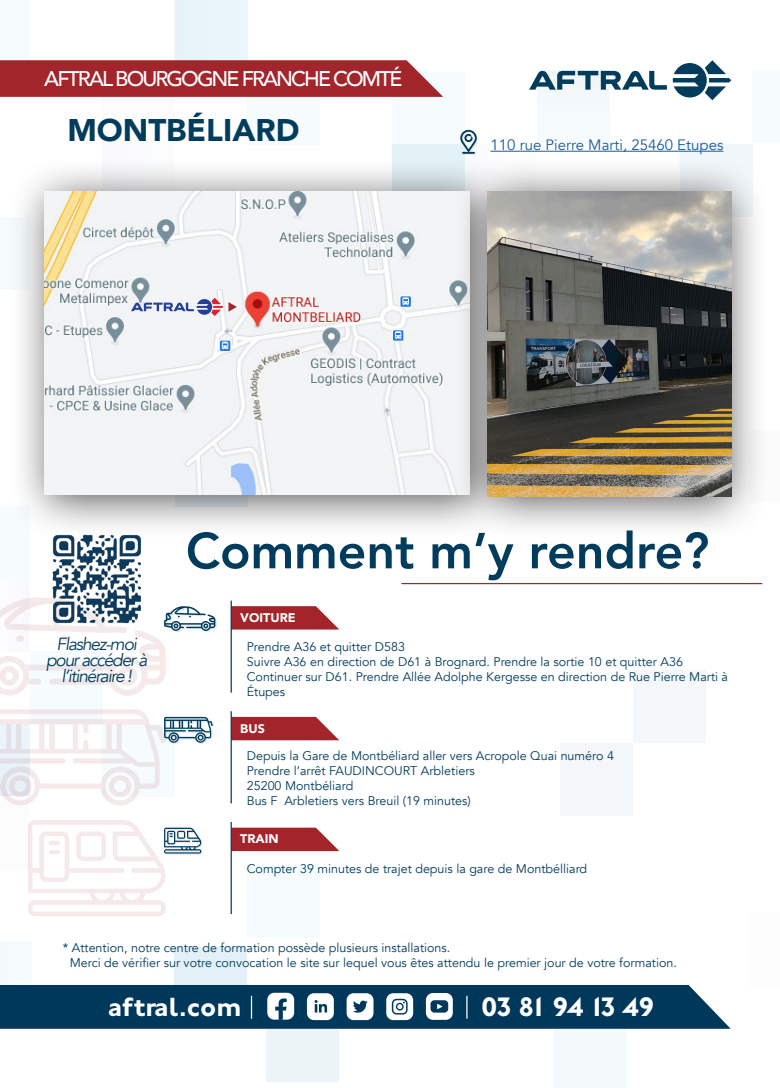
<style>
.page{position:relative;width:780px;height:1088px;background:#fff}
.page>*{position:absolute;margin:0;border:0;box-sizing:border-box;transform-origin:0 0}
.t1{font:800 50px "Avenir";color:#023c5d}
.t2{font:900 31.25px "Avenir";color:#023c5d}
.t3{font:700 27.5px "Johnston ITC Std";letter-spacing:-.075em;color:#fff}
.t4{font:700 27.12px "Johnston ITC Std";color:#fff}
.t5{font:500 21.25px "Avenir";letter-spacing:-.09em;color:#fff}
.t6{font:italic 17.5px "Avenir";letter-spacing:-.07em;color:#023c5b}
.t7{font:15px "Avenir";color:#175d9e}
.t8{font:12.5px/15px "Avenir";color:#023c5d}
.t9{font:900 12.5px "Avenir";color:#fff}
</style>
<div class="page">
<div style="left:0;top:579px;width:30px;height:72px;background:#fafafc"></div>
<div style="left:464px;top:145px;width:73px;height:72px;background:linear-gradient(to right,#f9fafc,#fefefe)"></div>
<div style="left:0;top:0;width:30px;height:72px;background:#f6fbfe"></div>
<div style="left:0;top:217px;width:30px;height:73px;background:#f5fafd"></div>
<div style="left:102px;top:145px;width:73px;height:72px;background:#fbfbfd"></div>
<div style="left:0;top:507px;width:30px;height:72px;background:#f6fbfe"></div>
<div style="left:560px;top:743px;width:72px;height:72px;background:#f3f7fa"></div>
<div style="left:30px;top:651px;width:72px;height:73px;background:#f6fbfe"></div>
<div style="left:392px;top:72px;width:72px;height:73px;background:#f6fbfe"></div>
<div style="left:392px;top:145px;width:72px;height:72px;background:#e3f2f7"></div>
<div style="left:174px;top:947px;width:73px;height:72px;background:#e3f0f8"></div>
<div style="left:247px;top:865px;width:73px;height:72px;background:#f6fbfe"></div>
<div style="left:632px;top:670px;width:73px;height:73px;background:#f4f8fb"></div>
<div style="left:537px;top:70px;width:72px;height:73px;background:#f5fafd"></div>
<div style="left:749px;top:431px;width:31px;height:72px;background:#fbfbfc"></div>
<div style="left:266px;top:1009px;width:72px;height:72px;background:#ecf4f7"></div>
<div style="left:752px;top:70px;width:28px;height:73px;background:#f6fbfe"></div>
<div style="left:680px;top:145px;width:72px;height:72px;background:linear-gradient(to right,#f1f6fa,#f1f6fa)"></div>
<div style="left:247px;top:72px;width:73px;height:73px;background:#f6fbfe"></div>
<div style="left:553px;top:1015px;width:73px;height:73px;background:#f4f9fb"></div>
<div style="left:0;top:941px;width:32px;height:72px;background:#f5fafd"></div>
<div style="left:175px;top:0;width:72px;height:72px;background:#e9f4fa"></div>
<svg style="left:672px;top:60px;width:59px;height:40px"></svg>
<svg style="left:529px;top:71px;width:137px;height:19px"></svg>
<svg style="left:0;top:60px;width:443px;height:37px;background:#a73036"></svg>
<svg style="left:0;top:709px;width:214px;height:96px"></svg>
<svg style="left:28px;top:820px;width:175px;height:96px"></svg>
<svg style="left:232px;top:606px;width:107px;height:23px;background:#ad3e43"></svg>
<svg style="left:232px;top:717px;width:107px;height:23px;background:#ac3c41"></svg>
<svg style="left:232px;top:828px;width:107px;height:23px;background:#ac3b41"></svg>
<hr style="left:230px;top:600px;width:2px;height:93px;background:#023c5d">
<hr style="left:230px;top:711px;width:2px;height:92px;background:#023c5d">
<hr style="left:230px;top:822px;width:2px;height:92px;background:#023c5d">
<hr style="left:401px;top:583px;width:361px;height:1px;background:#a3252c">
<svg style="left:0;top:597px;width:217px;height:99px"></svg>
<hr style="left:490px;top:151px;width:233px;height:1px;background:#175d9e">
<div style="left:10px;top:157px;width:504px;height:382px;background:#231f20;opacity:.75"></div>
<img style="left:44px;top:192px;width:409px;height:303px">
<div style="left:453px;top:157px;width:315px;height:383px;background:#231f20;opacity:.75"></div>
<svg style="left:0;top:985px;width:730px;height:44px;background:#1e4f6f"></svg>
<svg style="left:131px;top:298px;width:106px;height:18px"></svg>
<svg style="left:460px;top:130px;width:18px;height:25px"></svg>
<img style="left:488px;top:192px;width:243px;height:304px">
<img style="left:41px;top:523px;width:111px;height:111px">
<p class="t5" style="left:44px;top:60px;width:360px">AFTRAL BOURGOGNE FRANCHE COMTÉ</p>
<p class="t2" style="left:67px;top:103px;width:234px">MONTBÉLIARD</p>
<p class="t7" style="left:490px;top:136px;width:234px">110 rue Pierre Marti, 25460 Etupes</p>
<p class="t1" style="left:186px;top:505px;width:525px">Comment m’y rendre?</p>
<p class="t6" style="left:57px;top:633px;width:82px">Flashez-moi</p>
<p class="t6" style="left:46px;top:649px;width:103px">pour accéder à</p>
<p class="t6" style="left:61px;top:666px;width:72px">l’itinéraire !</p>
<p class="t9" style="left:240px;top:607px;width:57px">VOITURE</p>
<p class="t8" style="left:247px;top:639px;width:160px">Prendre A36 et quitter D583</p>
<p class="t8" style="left:247px;top:654px;width:437px">Suivre A36 en direction de D61 à Brognard. Prendre la sortie 10 et quitter A36</p>
<p class="t8" style="left:247px;top:669px;width:483px">Continuer sur D61. Prendre Allée Adolphe Kergesse en direction de Rue Pierre Marti à<br>Étupes</p>
<p class="t9" style="left:240px;top:717px;width:26px">BUS</p>
<p class="t8" style="left:247px;top:748px;width:368px">Depuis la Gare de Montbéliard aller vers Acropole Quai numéro 4</p>
<p class="t8" style="left:247px;top:763px;width:229px">Prendre l’arrêt FAUDINCOURT Arbletiers</p>
<p class="t8" style="left:247px;top:778px;width:108px">25200 Montbéliard</p>
<p class="t8" style="left:247px;top:793px;width:225px">Bus F Arbletiers vers Breuil (19 minutes)</p>
<p class="t9" style="left:240px;top:828px;width:40px">TRAIN</p>
<p class="t8" style="left:247px;top:861px;width:342px">Compter 39 minutes de trajet depuis la gare de Montbélliard</p>
<p class="t8" style="left:63px;top:940px;width:389px">* Attention, notre centre de formation possède plusieurs installations.</p>
<p class="t8" style="left:70px;top:955px;width:608px">Merci de vérifier sur votre convocation le site sur lequel vous êtes attendu le premier jour de votre formation.</p>
<h3 class="t4" style="left:108px;top:991px;width:135px">aftral.com</h3>
<p class="t3" style="left:481px;top:990px;width:175px">03 81 94 13 49</p>
</div>
